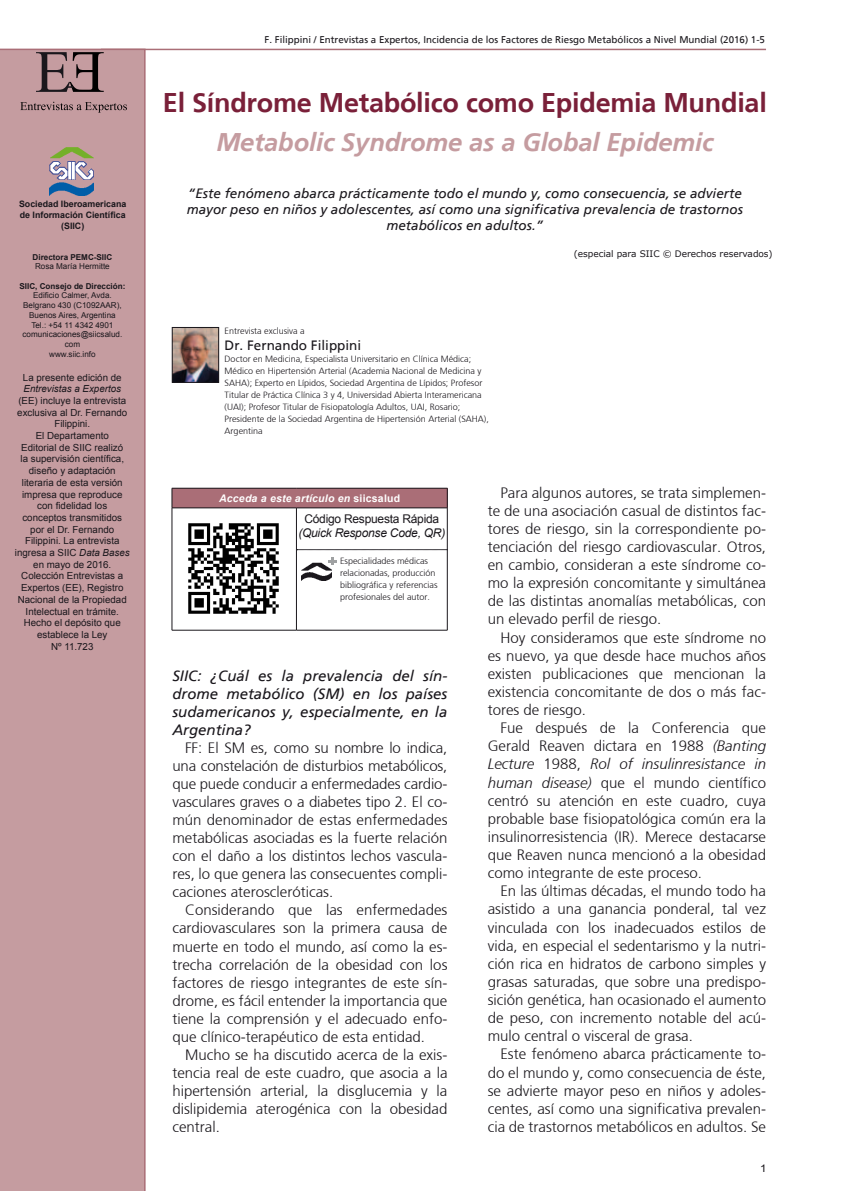
<style>
.page{position:relative;width:851px;height:1191px;background:#fff}
.page>*{position:absolute;margin:0;border:0;box-sizing:border-box;transform-origin:0 0}
.t1{font:700 27px "Frutiger";letter-spacing:-.01em;color:#7a2039}
.t2{font:italic 700 25.5px "Frutiger";letter-spacing:-.005em;color:#c59ca0}
.t3{font:300 15px/18.1px "Frutiger";color:#1a171c;text-align:justify}
.t4{font:italic 15px/18px "Frutiger";color:#1a171c;text-align:justify}
.t5{font:italic 13.5px/16.2px "Frutiger";color:#1a171c;text-align:center}
.t6{font:13.5px "Frutiger";color:#1a171c}
.t7{font:italic 12px "Arial";letter-spacing:-.02em;color:#1a171c}
.t8{font:12px "Arial";letter-spacing:-.02em;color:#1a171c}
.t9{font:italic 700 10.5px "Arial";letter-spacing:.02em;color:#fff}
.t10{font:10.5px "Arial";color:#1a171c;scale:1.1 1}
.t11{font:9.75px/11.7px "Arial";color:#1a171c;text-align:center}
.t12{font:9.75px "Frutiger";color:#1a171c}
.t13{font:italic 9.75px "Arial";color:#1a171c}
.t14{font:300 9px/12px "Frutiger";color:#1a171c}
.t15{font:9px "Verdana";letter-spacing:-.005em;color:#1a171c}
.t16{font:700 8.85px/10.6px "Arial";color:#1a171c;text-align:center}
.t17{font:8.1px/9.8px "Arial";color:#1a171c;text-align:center}
.t18{font:700 8.1px "Arial";color:#1a171c}
.s1{font-style:italic}
.s2{font-style:normal}
</style>
<div class="page">
<hr style="left:101px;top:49px;width:665px;height:1px;background:#aa6e77">
<div style="left:0;top:49px;width:146px;height:1142px;background:#c59ca0"></div>
<img style="left:50px;top:147px;width:44px;height:11px">
<img style="left:50px;top:182px;width:44px;height:13px">
<img style="left:50px;top:161px;width:43px;height:19px">
<div style="left:172px;top:488px;width:275px;height:20px;background:#aa6e77"></div>
<svg style="left:447px;top:488px;width:1px;height:20px"></svg>
<hr style="left:172px;top:507px;width:124px;height:1px;background:#1a171c">
<hr style="left:296px;top:507px;width:151px;height:1px;background:#1a171c">
<hr style="left:447px;top:508px;width:1px;height:122px;background:#1a171c">
<hr style="left:172px;top:488px;width:124px;height:1px;background:#1a171c">
<svg style="left:172px;top:488px;width:1px;height:20px"></svg>
<hr style="left:296px;top:488px;width:151px;height:1px;background:#1a171c">
<hr style="left:172px;top:508px;width:1px;height:122px;background:#1a171c">
<hr style="left:296px;top:508px;width:1px;height:122px;background:#1a171c">
<hr style="left:172px;top:630px;width:124px;height:1px;background:#1a171c">
<hr style="left:296px;top:630px;width:151px;height:1px;background:#1a171c">
<img style="left:188px;top:523px;width:91px;height:91px">
<svg style="left:297px;top:549px;width:150px;height:1px"></svg>
<img style="left:302px;top:562px;width:30px;height:18px">
<svg style="left:328px;top:557px;width:8px;height:8px"></svg>
<img style="left:174px;top:329px;width:43px;height:51px">
<div style="left:172px;top:327px;width:47px;height:55px;border:1px solid #1a171c"></div>
<svg style="left:20px;top:102px;width:107px;height:11px"></svg>
<svg style="left:36px;top:52px;width:68px;height:40px;background:#8b6e72"></svg>
<p class="t16" style="left:19px;top:199px;width:109px">Sociedad Iberoamericana de Información Científica (SIIC)</p>
<p class="t18" style="left:33px;top:251px;width:81px">Directora PEMC-SIIC</p>
<p class="t17" style="left:35px;top:262px;width:76px">Rosa María Hermitte</p>
<p class="t18" style="left:20px;top:280px;width:107px">SIIC, Consejo de Dirección:</p>
<p class="t17" style="left:23px;top:291px;width:101px">Edificio Calmer, Avda.<br>Belgrano 430 (C1092AAR),<br>Buenos Aires, Argentina<br>Tel.: +54 11 4342 4901 comunicaciones@siicsalud. com<br>www.siic.info</p>
<p class="t11" style="left:23px;top:371px;width:100px">La presente edición de</p>
<p class="t13" style="left:23px;top:382px;width:99px">Entrevistas a Expertos</p>
<p class="t11" style="left:15px;top:395px;width:116px">(EE) incluye la entrevista exclusiva al Dr. Fernando<br>Filippini.<br>El Departamento<br>Editorial de SIIC realizó<br>la supervisión científica, diseño y adaptación literaria de esta versión impresa que reproduce con fidelidad los conceptos transmitidos por el Dr. Fernando<br>Filippini. La entrevista ingresa a SIIC <span class="s1">Data Bases </span>en mayo de 2016.<br>Colección Entrevistas a<br>Expertos (EE), Registro<br>Nacional de la Propiedad<br>Intelectual en trámite.<br>Hecho el depósito que establece la Ley<br>Nº 11.723</p>
<p class="t12" style="left:264px;top:33px;width:502px">F. Filippini / Entrevistas a Expertos, Incidencia de los Factores de Riesgo Metabólicos a Nivel Mundial (2016) 1-5</p>
<h1 class="t1" style="left:163px;top:87px;width:605px">El Síndrome Metabólico como Epidemia Mundial</h1>
<h2 class="t2" style="left:216px;top:127px;width:498px">Metabolic Syndrome as a Global Epidemic</h2>
<p class="t5" style="left:187px;top:185px;width:557px">“Este fenómeno abarca prácticamente todo el mundo y, como consecuencia, se advierte mayor peso en niños y adolescentes, así como una significativa prevalencia de trastornos metabólicos en adultos.”</p>
<p class="t15" style="left:573px;top:248px;width:200px">(especial para SIIC © Derechos reservados)</p>
<p class="t14" style="left:225px;top:324px;width:81px">Entrevista exclusiva a</p>
<p class="t6" style="left:225px;top:337px;width:138px">Dr. Fernando Filippini</p>
<p class="t14" style="left:225px;top:352px;width:266px">Doctor en Medicina, Especialista Universitario en Clínica Médica; Médico en Hipertensión Arterial (Academia Nacional de Medicina y SAHA); Experto en Lípidos, Sociedad Argentina de Lípidos; Profesor Titular de Práctica Clínica 3 y 4, Universidad Abierta Interamericana (UAI); Profesor Titular de Fisiopatología Adultos, UAI, Rosario; Presidente de la Sociedad Argentina de Hipertensión Arterial (SAHA), Argentina</p>
<p class="t9" style="left:219px;top:491px;width:183px">Acceda a este artículo en <span class="s2">siicsalud</span></p>
<p class="t8" style="left:304px;top:510px;width:136px">Código Respuesta Rápida</p>
<p class="t7" style="left:298px;top:525px;width:148px">(Quick Response Code, QR)</p>
<p class="t14" style="left:340px;top:555px;width:99px">Especialidades médicas relacionadas, producción bibliográfica y referencias profesionales del autor.</p>
<p class="t4" style="left:172px;top:666px;width:276px">SIIC: ¿Cuál es la prevalencia del sín&shy;drome metabólico (SM) en los países sudamericanos y, especialmente, en la Argentina?</p>
<p class="t3" style="left:172px;top:738px;width:276px;text-indent:13px">FF: El SM es, como su nombre lo indica, una constelación de disturbios metabólicos, que puede conducir a enfermedades cardio&shy;vasculares graves o a diabetes tipo 2. El co&shy;mún denominador de estas enfermedades metabólicas asociadas es la fuerte relación con el daño a los distintos lechos vascula&shy;res, lo que genera las consecuentes compli&shy;caciones ateroscleróticas.</p>
<p class="t3" style="left:172px;top:901px;width:276px;text-indent:13px">Considerando que las enfermedades cardiovasculares son la primera causa de muerte en todo el mundo, así como la es&shy;trecha correlación de la obesidad con los factores de riesgo integrantes de este sín&shy;drome, es fácil entender la importancia que tiene la comprensión y el adecuado enfo&shy;que clínico-terapéutico de esta entidad.</p>
<p class="t3" style="left:172px;top:1045px;width:276px;text-indent:13px">Mucho se ha discutido acerca de la exis&shy;tencia real de este cuadro, que asocia a la hipertensión arterial, la disglucemia y la dislipidemia aterogénica con la obesidad central.</p>
<p class="t3" style="left:487px;top:483px;width:280px;text-indent:13px">Para algunos autores, se trata simplemen&shy;te de una asociación casual de distintos fac&shy;tores de riesgo, sin la correspondiente po&shy;tenciación del riesgo cardiovascular. Otros, en cambio, consideran a este síndrome co&shy;mo la expresión concomitante y simultánea de las distintas anomalías metabólicas, con un elevado perfil de riesgo.</p>
<p class="t3" style="left:487px;top:628px;width:280px;text-indent:13px">Hoy consideramos que este síndrome no es nuevo, ya que desde hace muchos años existen publicaciones que mencionan la existencia concomitante de dos o más fac&shy;tores de riesgo.</p>
<p class="t3" style="left:487px;top:719px;width:280px;text-indent:13px">Fue después de la Conferencia que Gerald Reaven dictara en 1988 <span class="s1">(Banting Lecture</span> 1988, <span class="s1">Rol of insulinresistance in human disease)</span> que el mundo científico centró su atención en este cuadro, cuya probable base fisiopatológica común era la insulinorresistencia (IR). Merece destacarse que Reaven nunca mencionó a la obesidad como integrante de este proceso.</p>
<p class="t3" style="left:487px;top:882px;width:280px;text-indent:13px">En las últimas décadas, el mundo todo ha asistido a una ganancia ponderal, tal vez vinculada con los inadecuados estilos de vida, en especial el sedentarismo y la nutri&shy;ción rica en hidratos de carbono simples y grasas saturadas, que sobre una predispo&shy;sición genética, han ocasionado el aumento de peso, con incremento notable del acú&shy;mulo central o visceral de grasa.</p>
<p class="t3" style="left:487px;top:1045px;width:280px;text-indent:13px">Este fenómeno abarca prácticamente to&shy;do el mundo y, como consecuencia de éste, se advierte mayor peso en niños y adoles&shy;centes, así como una significativa prevalen&shy;cia de trastornos metabólicos en adultos. Se</p>
<p class="t10" style="left:760px;top:1161px;width:7px">1</p>
</div>
